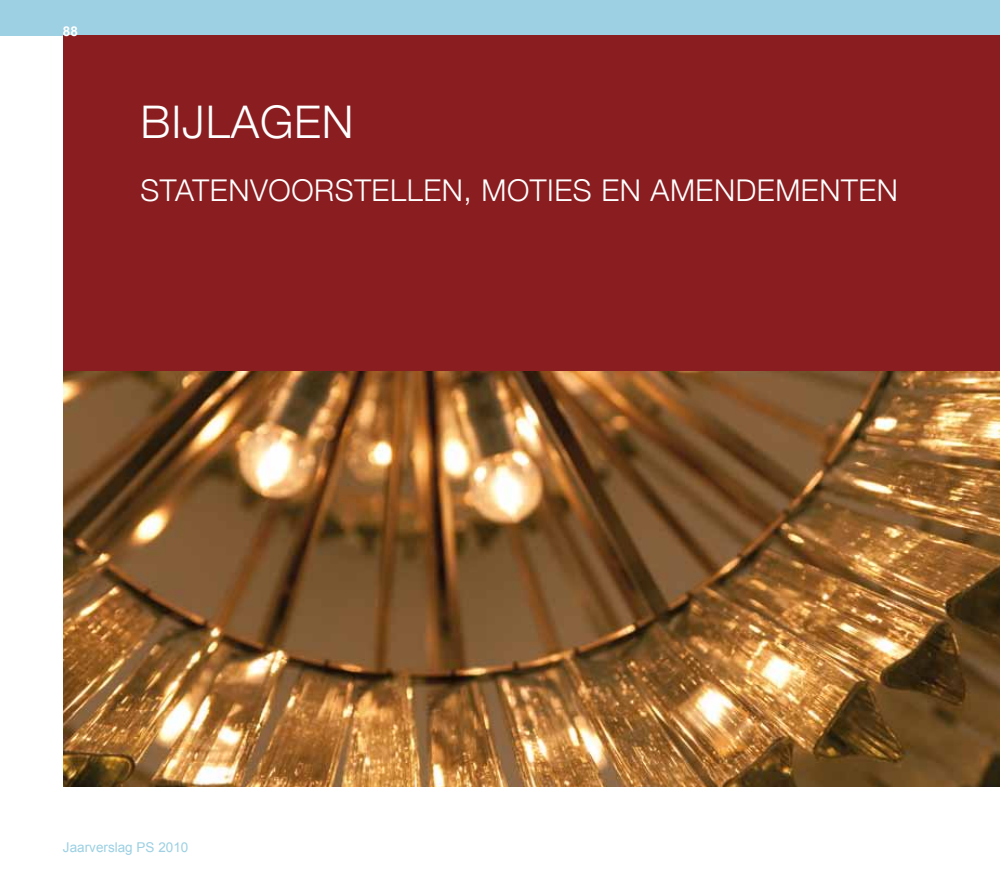
<style>
.page{position:relative;width:1000px;height:893px;background:#fff}
.page>*{position:absolute;margin:0;border:0;box-sizing:border-box;transform-origin:0 0}
.t1{font:300 45px "Helvetica Neue";color:#fff}
.t2{font:300 30px "Helvetica Neue";letter-spacing:.02em;color:#fff}
.t3{font:13.5px "Arial";color:#9cd0e2}
.t4{font:700 13.5px "Arial";color:#fff}
</style>
<div class="page">
<div style="left:0;top:0;width:999px;height:35px;background:#9cd0e2"></div>
<hr style="left:999px;top:0;width:1px;height:35px;background:#9cd0e2">
<img style="left:64px;top:371px;width:935px;height:416px">
<div style="left:64px;top:35px;width:935px;height:336px;background:#8a1d20"></div>
<p class="t4" style="left:63px;top:22px;width:17px">88</p>
<h1 class="t1" style="left:140px;top:94px;width:122px">BIJLAGEN</h1>
<p class="t2" style="left:140px;top:172px;width:758px">STATENVOORSTELLEN, MOTIES EN AMENDEMENTEN</p>
<p class="t3" style="left:63px;top:838px;width:127px">Jaarverslag PS 2010</p>
</div>
